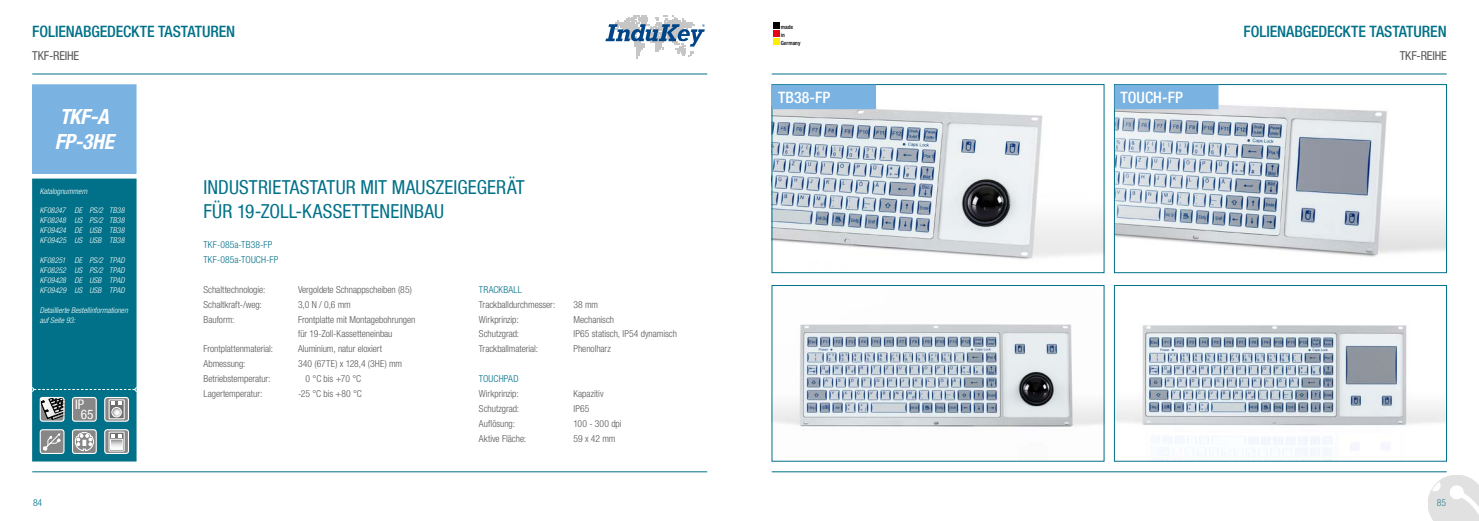
<style>
.page{position:relative;width:1479px;height:521px;background:#fff}
.page>*{position:absolute;margin:0;border:0;box-sizing:border-box;transform-origin:0 0}
.t1{font:italic 700 condensed 21px/25.2px "Helvetica Neue LT Pro";letter-spacing:-.005em;color:#fff}
.t2{font:condensed 19.25px/24.8px "Helvetica Neue LT Com";letter-spacing:.005em;color:#007188}
.t3{font:500 condensed 15.75px "Helvetica Neue LT Com";letter-spacing:-.005em;color:#007188}
.t4{font:500 condensed 15.75px "Helvetica Neue LT Com";letter-spacing:.005em;color:#fff}
.t5{font:condensed 13.21px "Helvetica Neue LT Com";color:#fff}
.t6{font:condensed 12.25px "Helvetica Neue LT Com";letter-spacing:-.015em;color:#575756}
.t7{font:300 condensed 9.62px/14.9px "Helvetica Neue LT Com";letter-spacing:-.005em;color:#575756}
.t8{font:300 condensed 9.62px/14.9px "Helvetica Neue LT Com";letter-spacing:.015em;color:#007188}
.t9{font:300 condensed 9.62px "Helvetica Neue LT Com";letter-spacing:.015em;color:#575756}
.t10{font:italic 300 condensed 7.88px/9.9px "Helvetica Neue LT Com";letter-spacing:.005em;color:#fff;text-align:justify}
.t11{font:500 condensed 5.69px/8px "Helvetica Neue LT Com";color:#000}
</style>
<div class="page">
<hr style="left:771px;top:74px;width:675px;height:1px;background:#007188">
<hr style="left:771px;top:471px;width:675px;height:1px;background:#007188">
<svg style="left:1428px;top:475px;width:50px;height:46px"></svg>
<hr style="left:32px;top:74px;width:675px;height:1px;background:#007188">
<hr style="left:32px;top:471px;width:675px;height:1px;background:#007188">
<div style="left:32px;top:179px;width:104px;height:282px;background:#007188;border:1px solid #007188"></div>
<div style="left:33px;top:85px;width:103px;height:88px;background:#7ab2e1"></div>
<div style="left:32px;top:84px;width:104px;height:90px;border:1px solid #7ab2e1"></div>
<img style="left:773px;top:109px;width:329px;height:151px">
<div style="left:771px;top:84px;width:333px;height:189px;border:1px solid #007188"></div>
<img style="left:1116px;top:86px;width:328px;height:171px">
<div style="left:1114px;top:84px;width:332px;height:189px;border:1px solid #007188"></div>
<img style="left:773px;top:324px;width:329px;height:103px">
<div style="left:771px;top:285px;width:333px;height:176px;border:1px solid #007188"></div>
<img style="left:1116px;top:325px;width:328px;height:132px">
<div style="left:1114px;top:285px;width:332px;height:176px;border:1px solid #007188"></div>
<svg style="left:605px;top:16px;width:100px;height:43px"></svg>
<div style="left:40px;top:430px;width:24px;height:23px;background:#878787;border-radius:3px"></div>
<div style="left:40px;top:429px;width:24px;height:25px;border:1px solid #fff;border-radius:3px"></div>
<svg style="left:43px;top:433px;width:18px;height:18px"></svg>
<div style="left:72px;top:430px;width:24px;height:23px;background:#878787;border-radius:3px"></div>
<div style="left:72px;top:429px;width:25px;height:25px;border:1px solid #fff;border-radius:3px"></div>
<svg style="left:75px;top:432px;width:19px;height:19px"></svg>
<div style="left:72px;top:397px;width:25px;height:25px;border:1px solid #fff;border-radius:3px"></div>
<svg style="left:105px;top:430px;width:23px;height:23px"></svg>
<div style="left:104px;top:429px;width:25px;height:25px;border:1px solid #fff;border-radius:3px"></div>
<div style="left:109px;top:432px;width:15px;height:19px;border:1px solid #fff"></div>
<div style="left:110px;top:439px;width:13px;height:11px;border:1px solid #fff"></div>
<svg style="left:110px;top:434px;width:13px;height:15px"></svg>
<div style="left:104px;top:397px;width:25px;height:25px;border:1px solid #fff;border-radius:3px"></div>
<svg style="left:32px;top:387px;width:105px;height:33px"></svg>
<div style="left:40px;top:397px;width:24px;height:25px;border:1px solid #fff;border-radius:3px"></div>
<div style="left:1115px;top:85px;width:102px;height:24px;background:#7ab2e1"></div>
<div style="left:772px;top:85px;width:103px;height:24px;background:#7ab2e1"></div>
<div style="left:773px;top:22px;width:6px;height:7px;background:#000"></div>
<div style="left:773px;top:30px;width:6px;height:7px;background:#e30613"></div>
<div style="left:773px;top:38px;width:6px;height:7px;background:#ffed00"></div>
<h3 class="t3" style="left:32px;top:22px;width:204px">FOLIENABGEDECKTE TASTATUREN</h3>
<p class="t6" style="left:32px;top:48px;width:48px">TKF-REIHE</p>
<h1 class="t1" style="left:55px;top:104px;width:61px">TKF-A<br>FP-3HE</h1>
<p class="t10" style="left:40px;top:186px;width:49px">Katalognummern</p>
<p class="t10" style="left:40px;top:206px;width:86px">KF08247 DE PS/2 TB38<br>KF08248 US PS/2 TB38<br>KF09424 DE USB TB38<br>KF09425 US USB TB38</p>
<p class="t10" style="left:40px;top:255px;width:86px">KF08251 DE PS/2 TPAD KF08252 US PS/2 TPAD KF09428 DE USB TPAD KF09429 US USB TPAD</p>
<p class="t10" style="left:40px;top:305px;width:90px">Detaillierte Bestellinformationen auf Seite 93:</p>
<h3 class="t5" style="left:75px;top:397px;width:11px">IP</h3>
<h3 class="t5" style="left:81px;top:406px;width:14px">65</h3>
<h2 class="t2" style="left:203px;top:174px;width:323px">INDUSTRIETASTATUR MIT MAUSZEIGEGERÄT<br>FÜR 19-ZOLL-KASSETTENEINBAU</h2>
<p class="t8" style="left:203px;top:237px;width:76px">TKF-085a-TB38-FP<br>TKF-085a-TOUCH-FP</p>
<p class="t7" style="left:203px;top:282px;width:63px">Schalttechnologie:</p>
<p class="t7" style="left:298px;top:282px;width:115px">Vergoldete Schnappscheiben (85)</p>
<p class="t7" style="left:203px;top:297px;width:60px">Schaltkraft-/weg:</p>
<p class="t7" style="left:298px;top:297px;width:54px">3,0 N / 0,6 mm</p>
<p class="t7" style="left:203px;top:312px;width:32px">Bauform:</p>
<p class="t7" style="left:298px;top:312px;width:119px">Frontplatte mit Montagebohrungen für 19-Zoll-Kassetteneinbau</p>
<p class="t7" style="left:203px;top:341px;width:71px">Frontplattenmaterial:</p>
<p class="t7" style="left:298px;top:341px;width:86px">Aluminium, natur eloxiert</p>
<p class="t7" style="left:203px;top:356px;width:44px">Abmessung:</p>
<p class="t9" style="left:298px;top:358px;width:106px">340 (67TE) x 128,4 (3HE) mm</p>
<p class="t7" style="left:203px;top:371px;width:69px">Betriebstemperatur:</p>
<p class="t7" style="left:305px;top:371px;width:57px">0 °C bis +70 °C</p>
<p class="t7" style="left:203px;top:386px;width:60px">Lagertemperatur:</p>
<p class="t7" style="left:298px;top:386px;width:65px">-25 °C bis +80 °C</p>
<p class="t8" style="left:479px;top:282px;width:45px">TRACKBALL</p>
<p class="t7" style="left:479px;top:297px;width:78px">Trackballdurchmesser:</p>
<p class="t7" style="left:573px;top:297px;width:26px">38 mm</p>
<p class="t7" style="left:479px;top:312px;width:41px">Wirkprinzip:</p>
<p class="t7" style="left:573px;top:312px;width:42px">Mechanisch</p>
<p class="t7" style="left:479px;top:326px;width:42px">Schutzgrad:</p>
<p class="t7" style="left:573px;top:326px;width:105px">IP65 statisch, IP54 dynamisch</p>
<p class="t7" style="left:479px;top:341px;width:61px">Trackballmaterial:</p>
<p class="t7" style="left:573px;top:341px;width:39px">Phenolharz</p>
<p class="t8" style="left:479px;top:371px;width:41px">TOUCHPAD</p>
<p class="t7" style="left:479px;top:386px;width:41px">Wirkprinzip:</p>
<p class="t7" style="left:573px;top:386px;width:32px">Kapazitiv</p>
<p class="t7" style="left:479px;top:401px;width:42px">Schutzgrad:</p>
<p class="t7" style="left:573px;top:401px;width:18px">IP65</p>
<p class="t7" style="left:479px;top:416px;width:38px">Auflösung:</p>
<p class="t7" style="left:573px;top:416px;width:50px">100 - 300 dpi</p>
<p class="t7" style="left:479px;top:431px;width:49px">Aktive Fläche:</p>
<p class="t7" style="left:573px;top:431px;width:44px">59 x 42 mm</p>
<p class="t11" style="left:781px;top:23px;width:21px">made<br>in<br>Germany</p>
<h3 class="t4" style="left:778px;top:88px;width:54px">TB38-FP</h3>
<h3 class="t4" style="left:1120px;top:88px;width:64px">TOUCH-FP</h3>
<h3 class="t3" style="left:1243px;top:22px;width:204px">FOLIENABGEDECKTE TASTATUREN</h3>
<p class="t6" style="left:1399px;top:48px;width:48px">TKF-REIHE</p>
<p class="t8" style="left:33px;top:495px;width:11px">84</p>
<p class="t8" style="left:1436px;top:495px;width:11px">85</p>
</div>
